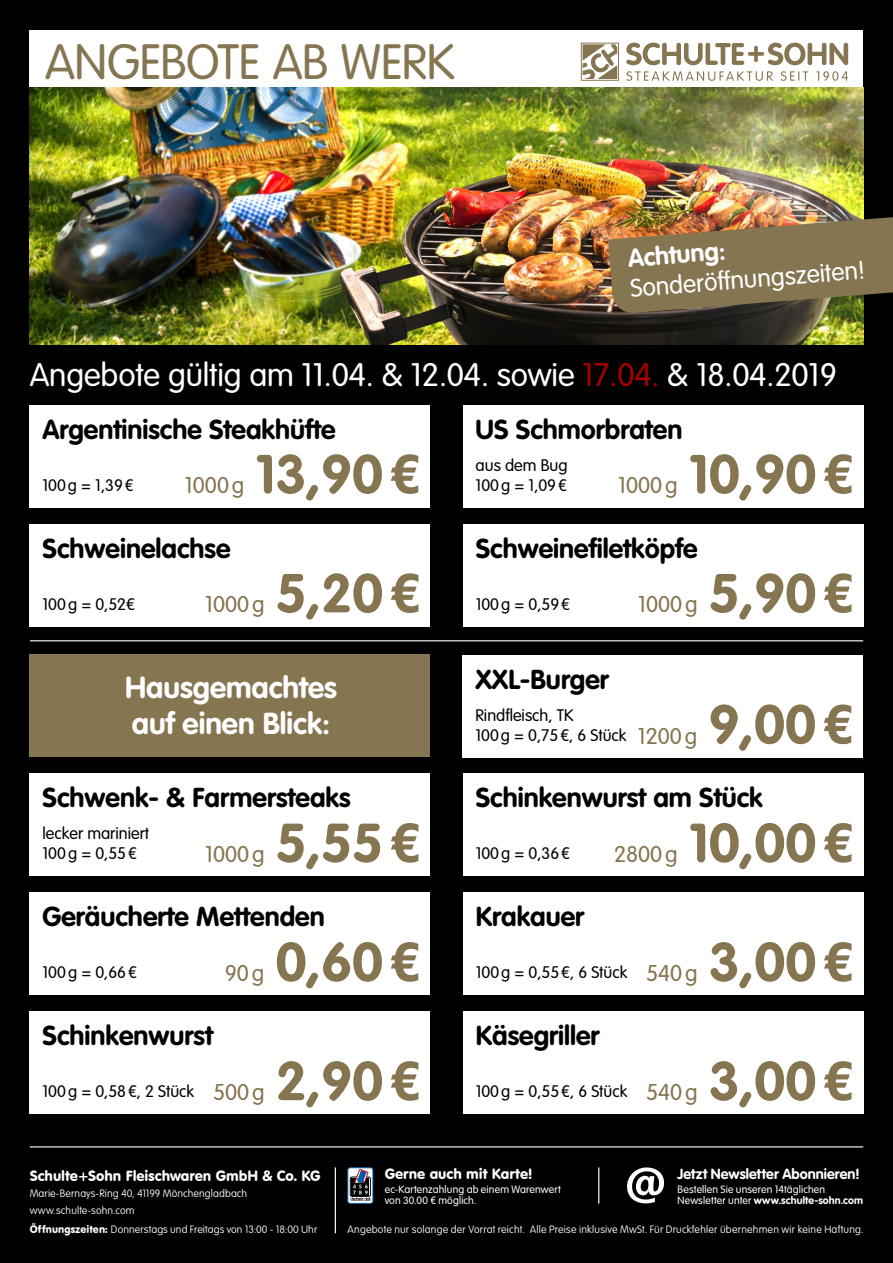
<style>
.page{position:relative;width:893px;height:1263px;background:#000}
.page>*{position:absolute;margin:0;border:0;box-sizing:border-box;transform-origin:0 0}
.t1{font:700 54px "VAG Rounded Std";color:#857550}
.t2{font:300 48.75px "VAG Rounded Std";letter-spacing:-.01em;color:#857550}
.t3{font:300 32.1px "VAG Rounded Std";letter-spacing:-.005em;color:#fff}
.t4{font:700 30px/36px "VAG Rounded Std";color:#fff}
.t5{font:700 27px "VAG Rounded Std";color:#000}
.t6{font:300 25.05px "VAG Rounded Std";color:#fff}
.t7{font:700 25.05px "VAG Rounded Std";color:#fff}
.t8{font:300 22.5px "VAG Rounded Std";color:#857550}
.t9{font:300 16.5px/19.8px "VAG Rounded Std";color:#000}
.t10{font:14.4px "VAG Rounded BT";letter-spacing:-.005em;color:#fff}
.t11{font:700 14.4px "VAG Rounded Std";letter-spacing:.005em;color:#fff}
.t12{font:100 10.5px/16.8px "VAG Rounded Std";letter-spacing:.015em;color:#fff}
.t13{font:300 10.5px/10.8px "VAG Rounded Std";letter-spacing:.015em;color:#fff}
.s1{color:#a60000}
.s2{font-size:22.5px;color:#857550}
.s3{font-weight:700}
.s4{font-family:"VAG Rounded BT";font-weight:400}
</style>
<div class="page">
<div style="left:30px;top:30px;width:833px;height:64px;background:#fff"></div>
<svg style="left:581px;top:43px;width:38px;height:38px"></svg>
<svg style="left:626px;top:43px;width:222px;height:22px"></svg>
<svg style="left:626px;top:71px;width:147px;height:10px"></svg>
<svg style="left:781px;top:71px;width:27px;height:10px"></svg>
<svg style="left:816px;top:71px;width:32px;height:10px"></svg>
<div style="left:30px;top:405px;width:400px;height:102px;background:#fff"></div>
<div style="left:30px;top:524px;width:400px;height:102px;background:#fff"></div>
<div style="left:463px;top:405px;width:400px;height:102px;background:#fff"></div>
<div style="left:463px;top:1012px;width:400px;height:102px;background:#fff"></div>
<div style="left:30px;top:1012px;width:400px;height:102px;background:#fff"></div>
<img style="left:30px;top:87px;width:833px;height:257px">
<img style="left:608px;top:213px;width:285px;height:101px">
<svg style="left:348px;top:1168px;width:25px;height:35px"></svg>
<div style="left:348px;top:1167px;width:25px;height:36px;border:1px solid #005da9;border-radius:2px"></div>
<div style="left:350px;top:1177px;width:21px;height:19px;border:1px solid #000;border-radius:2px"></div>
<svg style="left:350px;top:1169px;width:20px;height:32px"></svg>
<svg style="left:627px;top:1167px;width:37px;height:36px"></svg>
<div style="left:463px;top:524px;width:400px;height:102px;background:#fff"></div>
<div style="left:30px;top:774px;width:400px;height:102px;background:#fff"></div>
<div style="left:463px;top:655px;width:400px;height:102px;background:#fff"></div>
<div style="left:30px;top:655px;width:400px;height:102px;background:#857550"></div>
<div style="left:463px;top:893px;width:400px;height:102px;background:#fff"></div>
<div style="left:30px;top:893px;width:400px;height:102px;background:#fff"></div>
<div style="left:463px;top:774px;width:400px;height:102px;background:#fff"></div>
<hr style="left:598px;top:1167px;width:1px;height:36px;background:#fff">
<hr style="left:335px;top:1167px;width:1px;height:66px;background:#fff">
<hr style="left:30px;top:1146px;width:833px;height:1px;background:#fff">
<hr style="left:30px;top:640px;width:833px;height:1px;background:#fff">
<h2 class="t2" style="left:45px;top:34px;width:411px">ANGEBOTE AB WERK</h2>
<h3 class="t7" style="left:627px;top:243px;width:99px;rotate:-4deg">Achtung:</h3>
<h3 class="t6" style="left:629px;top:273px;width:237px;rotate:-4deg">Sonderöffnungszeiten!</h3>
<h3 class="t3" style="left:30px;top:356px;width:809px">Angebote gültig am 11.04. &amp; 12.04. sowie <span class="s1">17.04.</span> &amp; 18.04.2019</h3>
<h3 class="t5" style="left:42px;top:413px;width:295px">Argentinische Steakhüfte</h3>
<h3 class="t9" style="left:42px;top:475px;width:93px">100g = 1,39€</h3>
<h3 class="t8" style="left:185px;top:473px;width:61px">1000g</h3>
<h1 class="t1" style="left:256px;top:443px;width:167px">13,90€</h1>
<h3 class="t5" style="left:43px;top:532px;width:190px">Schweinelachse</h3>
<h3 class="t9" style="left:43px;top:594px;width:94px">100g = 0,52€</h3>
<h3 class="t8" style="left:205px;top:592px;width:61px">1000g</h3>
<h1 class="t1" style="left:276px;top:562px;width:147px">5,20€</h1>
<h3 class="t4" style="left:125px;top:670px;width:213px">Hausgemachtes auf einen Blick:</h3>
<h3 class="t5" style="left:43px;top:782px;width:309px">Schwenk- &amp; Farmersteaks</h3>
<h3 class="t9" style="left:43px;top:824px;width:108px">lecker mariniert<br>100g = 0,55€</h3>
<h1 class="t1" style="left:276px;top:811px;width:147px">5,55€</h1>
<h3 class="t8" style="left:205px;top:841px;width:61px">1000g</h3>
<h3 class="t5" style="left:42px;top:901px;width:284px">Geräucherte Mettenden</h3>
<h3 class="t9" style="left:42px;top:963px;width:96px">100g = 0,66€</h3>
<h3 class="t8" style="left:225px;top:960px;width:41px">90g</h3>
<h1 class="t1" style="left:276px;top:930px;width:147px">0,60€</h1>
<h3 class="t5" style="left:43px;top:1020px;width:172px">Schinkenwurst</h3>
<h3 class="t9" style="left:43px;top:1082px;width:223px">100g = 0,58€, 2 Stück <span class="s2">500g</span></h3>
<h1 class="t1" style="left:276px;top:1049px;width:147px">2,90€</h1>
<h3 class="t5" style="left:476px;top:413px;width:208px">US Schmorbraten</h3>
<h3 class="t9" style="left:476px;top:456px;width:94px">aus dem Bug<br>100g = 1,09€</h3>
<h3 class="t8" style="left:618px;top:473px;width:61px">1000g</h3>
<h1 class="t1" style="left:689px;top:443px;width:167px">10,90€</h1>
<h3 class="t5" style="left:476px;top:532px;width:224px">Schweinefiletköpfe</h3>
<h3 class="t9" style="left:476px;top:594px;width:96px">100g = 0,59€</h3>
<h3 class="t8" style="left:638px;top:592px;width:61px">1000g</h3>
<h1 class="t1" style="left:709px;top:562px;width:147px">5,90€</h1>
<h3 class="t5" style="left:475px;top:663px;width:135px">XXL-Burger</h3>
<h3 class="t9" style="left:475px;top:706px;width:223px">Rindfleisch, TK<br>100g = 0,75€, 6 Stück <span class="s2">1200g</span></h3>
<h1 class="t1" style="left:709px;top:693px;width:147px">9,00€</h1>
<h3 class="t5" style="left:476px;top:782px;width:289px">Schinkenwurst am Stück</h3>
<h3 class="t9" style="left:476px;top:844px;width:96px">100g = 0,36€</h3>
<h3 class="t8" style="left:614px;top:841px;width:65px">2800g</h3>
<h1 class="t1" style="left:689px;top:811px;width:167px">10,00€</h1>
<h3 class="t5" style="left:476px;top:901px;width:110px">Krakauer</h3>
<h3 class="t9" style="left:476px;top:963px;width:223px">100g = 0,55€, 6 Stück <span class="s2">540g</span></h3>
<h1 class="t1" style="left:709px;top:930px;width:147px">3,00€</h1>
<h3 class="t5" style="left:476px;top:1020px;width:125px">Käsegriller</h3>
<h3 class="t9" style="left:476px;top:1082px;width:223px">100g = 0,55€, 6 Stück <span class="s2">540g</span></h3>
<h1 class="t1" style="left:709px;top:1049px;width:147px">3,00€</h1>
<h3 class="t11" style="left:678px;top:1165px;width:184px">Jetzt Newsletter Abonnieren!</h3>
<p class="t13" style="left:678px;top:1184px;width:187px">Bestellen Sie unseren 14täglichen<br>Newsletter unter <span class="s3">www.schulte-sohn.com</span></p>
<h3 class="t10" style="left:385px;top:1164px;width:149px">Gerne auch mit Karte!</h3>
<p class="t13" style="left:385px;top:1184px;width:178px">ec-Kartenzahlung ab einem Warenwert von 30.00 € möglich.</p>
<h3 class="t10" style="left:30px;top:1166px;width:292px">Schulte+Sohn Fleischwaren GmbH &amp; Co. KG</h3>
<p class="t12" style="left:30px;top:1186px;width:219px">Marie-Bernays-Ring 40, 41199 Mönchengladbach www.schulte-sohn.com</p>
<p class="t12" style="left:30px;top:1221px;width:289px"><span class="s4">Öffnungszeiten:</span> Donnerstags und Freitags von 13:00 - 18:00 Uhr</p>
<p class="t12" style="left:348px;top:1221px;width:518px">Angebote nur solange der Vorrat reicht. Alle Preise inklusive MwSt. Für Druckfehler übernehmen wir keine Haftung.</p>
</div>
